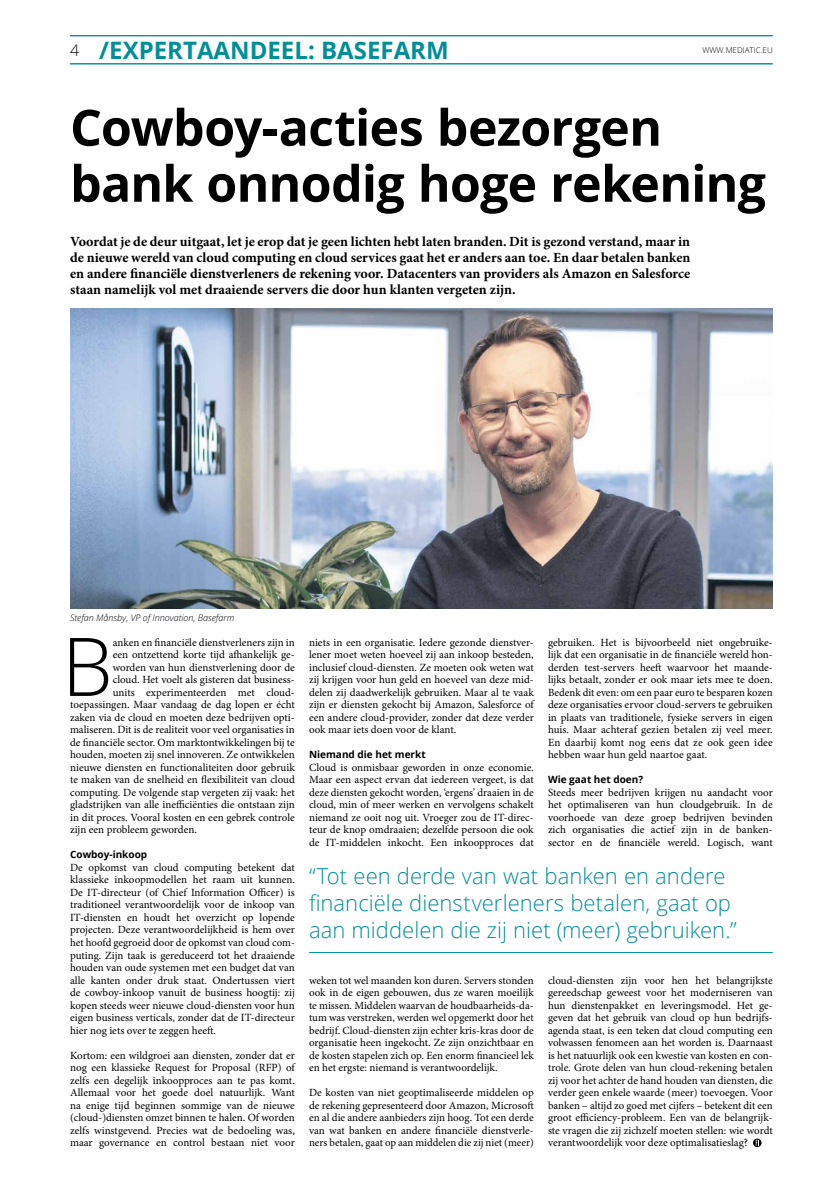
<style>
.page{position:relative;width:823px;height:1191px;background:#fff}
.page>*{position:absolute;margin:0;border:0;box-sizing:border-box;transform-origin:0 0}
.t1{font:300 81px "Open Sans";color:#000}
.t2{font:700 50px/56px "Open Sans";letter-spacing:-.015em;color:#000}
.t3{font:700 24px "Open Sans";color:#008f95}
.t4{font:300 22px/27px "Open Sans";color:#008f95}
.t5{font:300 16px "Open Sans";color:#000}
.t6{font:700 14px/16px "Minion Pro";color:#000;text-align:justify}
.t7{font:11px/12.5px "Minion Pro";color:#000;text-align:justify}
.t8{font:700 10px "Open Sans";color:#000}
.t9{font:italic 300 9px "Open Sans";color:#000}
.t10{font:300 8px "Open Sans";color:#000}
</style>
<div class="page">
<hr style="left:70px;top:35px;width:702px;height:1px;background:#008f95">
<hr style="left:70px;top:63px;width:702px;height:1px;background:#008f95">
<svg style="left:752px;top:1138px;width:9px;height:9px"></svg>
<svg style="left:755px;top:1139px;width:3px;height:6px"></svg>
<img style="left:70px;top:308px;width:702px;height:300px">
<hr style="left:309px;top:952px;width:463px;height:1px;background:#008f95">
<h3 class="t5" style="left:70px;top:39px;width:11px">4</h3>
<h3 class="t3" style="left:99px;top:33px;width:351px">/EXPERTAANDEEL: BASEFARM</h3>
<p class="t10" style="left:702px;top:45px;width:72px">WWW.MEDIATIC.EU</p>
<h2 class="t2" style="left:70px;top:98px;width:697px">Cowboy-acties bezorgen bank onnodig hoge rekening</h2>
<p class="t6" style="left:70px;top:234px;width:621px">Voordat je de deur uitgaat, let je erop dat je geen lichten hebt laten branden. Dit is gezond verstand, maar in de nieuwe wereld van cloud computing en cloud services gaat het er anders aan toe. En daar betalen banken en andere financiële dienstverleners de rekening voor. Datacenters van providers als Amazon en Salesforce staan namelijk vol met draaiende servers die door hun klanten vergeten zijn.</p>
<p class="t9" style="left:70px;top:611px;width:166px">Stefan Månsby, VP of Innovation, Basefarm</p>
<h1 class="t1" style="left:62px;top:611px;width:52px">B</h1>
<p class="t7" style="left:113px;top:636px;width:183px">anken en financiële dienstverleners zijn in</p>
<p class="t7" style="left:113px;top:649px;width:183px">een ontzettend korte tijd afhankelijk ge-</p>
<p class="t7" style="left:113px;top:661px;width:183px">worden van hun dienstverlening door de</p>
<p class="t7" style="left:113px;top:674px;width:183px">cloud. Het voelt als gisteren dat business-</p>
<p class="t7" style="left:113px;top:686px;width:183px">units experimenteerden met cloud-</p>
<p class="t7" style="left:70px;top:699px;width:226px">toepassingen. Maar vandaag de dag lopen er écht</p>
<p class="t7" style="left:70px;top:711px;width:226px">zaken via de cloud en moeten deze bedrijven opti-</p>
<p class="t7" style="left:70px;top:724px;width:226px">maliseren. Dit is de realiteit voor veel organisaties in</p>
<p class="t7" style="left:70px;top:736px;width:226px">de financiële sector. Om marktontwikkelingen bij te</p>
<p class="t7" style="left:70px;top:749px;width:226px">houden, moeten zij snel innoveren. Ze ontwikkelen</p>
<p class="t7" style="left:70px;top:761px;width:226px">nieuwe diensten en functionaliteiten door gebruik</p>
<p class="t7" style="left:70px;top:774px;width:226px">te maken van de snelheid en flexibiliteit van cloud</p>
<p class="t7" style="left:70px;top:786px;width:226px">computing. De volgende stap vergeten zij vaak: het</p>
<p class="t7" style="left:70px;top:799px;width:226px">gladstrijken van alle inefficiënties die ontstaan zijn</p>
<p class="t7" style="left:70px;top:811px;width:226px">in dit proces. Vooral kosten en een gebrek controle</p>
<p class="t7" style="left:70px;top:824px;width:128px">zijn een probleem geworden.</p>
<p class="t8" style="left:70px;top:847px;width:79px">Cowboy-inkoop</p>
<p class="t7" style="left:70px;top:861px;width:226px">De opkomst van cloud computing betekent dat klassieke inkoopmodellen het raam uit kunnen.<br>De IT-directeur (of Chief Information Officer) is traditioneel verantwoordelijk voor de inkoop van IT-diensten en houdt het overzicht op lopende projecten. Deze verantwoordelijkheid is hem over het hoofd gegroeid door de opkomst van cloud com&shy;puting. Zijn taak is gereduceerd tot het draaiende houden van oude systemen met een budget dat van alle kanten onder druk staat. Ondertussen viert de cowboy-inkoop vanuit de business hoogtij: zij kopen steeds weer nieuwe cloud-diensten voor hun eigen business verticals, zonder dat de IT-directeur hier nog iets over te zeggen heeft.</p>
<p class="t7" style="left:70px;top:1049px;width:226px">Kortom: een wildgroei aan diensten, zonder dat er nog een klassieke Request for Proposal (RFP) of zelfs een degelijk inkoopproces aan te pas komt.<br>Allemaal voor het goede doel natuurlijk. Want na enige tijd beginnen sommige van de nieuwe (cloud-)diensten omzet binnen te halen. Of worden zelfs winstgevend. Precies wat de bedoeling was, maar governance en control bestaan niet voor</p>
<p class="t7" style="left:309px;top:636px;width:226px">niets in een organisatie. Iedere gezonde dienstver&shy;lener moet weten hoeveel zij aan inkoop besteden, inclusief cloud-diensten. Ze moeten ook weten wat zij krijgen voor hun geld en hoeveel van deze mid&shy;delen zij daadwerkelijk gebruiken. Maar al te vaak zijn er diensten gekocht bij Amazon, Salesforce of een andere cloud-provider, zonder dat deze verder ook maar iets doen voor de klant.</p>
<p class="t8" style="left:309px;top:747px;width:118px">Niemand die het merkt</p>
<p class="t7" style="left:309px;top:761px;width:226px">Cloud is onmisbaar geworden in onze economie.<br>Maar een aspect ervan dat iedereen vergeet, is dat deze diensten gekocht worden, ‘ergens’ draaien in de cloud, min of meer werken en vervolgens schakelt niemand ze ooit nog uit. Vroeger zou de IT-direc&shy;teur de knop omdraaien; dezelfde persoon die ook de IT-middelen inkocht. Een inkoopproces dat</p>
<p class="t7" style="left:547px;top:636px;width:226px">gebruiken. Het is bijvoorbeeld niet ongebruike&shy;lijk dat een organisatie in de financiële wereld hon&shy;derden test-servers heeft waarvoor het maande&shy;lijks betaalt, zonder er ook maar iets mee te doen.<br>Bedenk dit even: om een paar euro te besparen kozen deze organisaties ervoor cloud-servers te gebruiken in plaats van traditionele, fysieke servers in eigen huis. Maar achteraf gezien betalen zij veel meer.<br>En daarbij komt nog eens dat ze ook geen idee hebben waar hun geld naartoe gaat.</p>
<p class="t8" style="left:547px;top:772px;width:97px">Wie gaat het doen?</p>
<p class="t7" style="left:547px;top:786px;width:226px">Steeds meer bedrijven krijgen nu aandacht voor het optimaliseren van hun cloudgebruik. In de voorhoede van deze groep bedrijven bevinden zich organisaties die actief zijn in de banken&shy;sector en de financiële wereld. Logisch, want</p>
<h3 class="t4" style="left:309px;top:862px;width:429px">“Tot een derde van wat banken en andere financiële dienstverleners betalen, gaat op aan middelen die zij niet (meer) gebruiken.”</h3>
<p class="t7" style="left:309px;top:974px;width:226px">weken tot wel maanden kon duren. Servers stonden ook in de eigen gebouwen, dus ze waren moeilijk te missen. Middelen waarvan de houdbaarheids-da&shy;tum was verstreken, werden wel opgemerkt door het bedrijf. Cloud-diensten zijn echter kris-kras door de organisatie heen ingekocht. Ze zijn onzichtbaar en de kosten stapelen zich op. Een enorm financieel lek en het ergste: niemand is verantwoordelijk.</p>
<p class="t7" style="left:309px;top:1086px;width:226px">De kosten van niet geoptimaliseerde middelen op de rekening gepresenteerd door Amazon, Microsoft en al die andere aanbieders zijn hoog. Tot een derde van wat banken en andere financiële dienstverle&shy;ners betalen, gaat op aan middelen die zij niet (meer)</p>
<p class="t7" style="left:547px;top:974px;width:226px">cloud-diensten zijn voor hen het belangrijkste gereedschap geweest voor het moderniseren van hun dienstenpakket en leveringsmodel. Het ge&shy;geven dat het gebruik van cloud op hun bedrijfs&shy;agenda staat, is een teken dat cloud computing een volwassen fenomeen aan het worden is. Daarnaast is het natuurlijk ook een kwestie van kosten en con&shy;trole. Grote delen van hun cloud-rekening betalen zij voor het achter de hand houden van diensten, die verder geen enkele waarde (meer) toevoegen. Voor banken – altijd zo goed met cijfers – betekent dit een groot efficiency-probleem. Een van de belangrijk&shy;ste vragen die zij zichzelf moeten stellen: wie wordt verantwoordelijk voor deze optimalisatieslag?</p>
</div>
